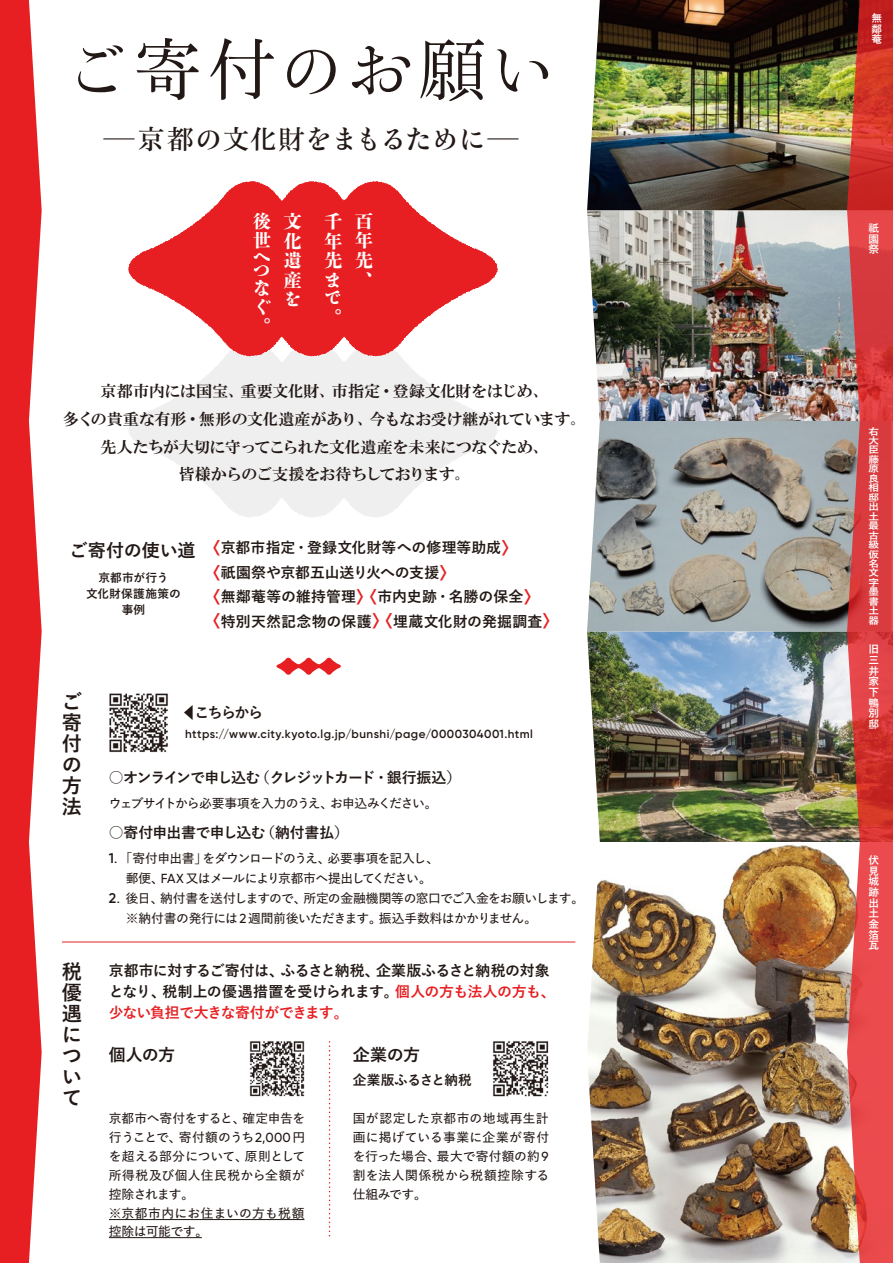
<style>
.page{position:relative;width:893px;height:1263px;background:#fff}
.page>*{position:absolute;margin:0;border:0;box-sizing:border-box;transform-origin:0 0}
.t1{font:500 68.1px "Rc PH Min S Kok";letter-spacing:.03em;color:#221815}
.t2{font:700 26.55px "Ro H Min Sink Std";color:#221815}
.t3{font:20.25px/21px "Yu Gothic Std B";color:#221815;text-align:justify}
.t4{font:800 18.3px/19.5px "DNP Shuei Shogo Min Std";color:#fff;text-align:justify}
.t5{font:800 18.3px/19.4px "Shuuei 5 Std";color:#fff}
.t6{font:18px "Yu Gothic Std B";color:#221815}
.t7{font:16.95px "Yu Gothic Std B";letter-spacing:-.03em;color:#221815}
.t8{font:15.9px/27.6px "Ro H Mincho Std XB";letter-spacing:-.015em;color:#221815;text-align:center}
.t9{font:14.85px/24.5px "Yu Gothic Std B";letter-spacing:.01em;color:#221815}
.t10{font:14.85px/21.3px "Yu Gothic Std B";letter-spacing:-.035em;color:#221815}
.t11{font:14.85px "Yu Gothic Std B";letter-spacing:-.08em;color:#221815}
.t12{font:14.85px "Yu Gothic Std B";letter-spacing:-.03em;color:#221815}
.t13{font:14.85px "Yu Gothic Std B";letter-spacing:-.01em;color:#221815}
.t14{font:13.65px "Yu Gothic Std B";letter-spacing:-.02em;color:#221815}
.t15{font:12.75px/19.2px "Yu Gothic Std D";letter-spacing:-.03em;color:#221815;text-align:justify}
.t16{font:12.75px/18.9px "Yu Gothic Std D";letter-spacing:-.005em;color:#221815}
.t17{font:12.75px/20.2px "Yu Gothic Std D";letter-spacing:-.07em;color:#221815}
.t18{font:12.75px "Yu Gothic Std D";letter-spacing:-.075em;color:#221815}
.t19{font:600 11.7px "Gilroy";letter-spacing:.04em;color:#221815}
.t20{font:11.7px/15.9px "Yu Gothic Std B";letter-spacing:.005em;color:#221815;text-align:center}
.t21{font:10.65px/10.6px "Yu Gothic Std B";color:#fff;text-align:justify}
.t22{font:9.45px/9.4px "Yu Gothic Std B";color:#fff;text-align:justify;scale:1.12 1}
.s1{font-size:18.6px}
.s2{font-family:"Tsuku Go Pro E";font-size:16.35px;color:#e71f22}
.s3{font-family:"Gilroy";font-weight:600;font-size:14.1px}
.s4{font-family:"Gilroy";font-weight:500;font-size:13.2px}
.s5{color:#e71f22}
</style>
<div class="page">
<img style="left:587px;top:631px;width:260px;height:632px">
<img style="left:587px;top:0;width:260px;height:421px">
<svg style="left:129px;top:356px;width:368px;height:161px;fill:#efefef"></svg>
<svg style="left:128px;top:181px;width:370px;height:175px;fill:#e71f22"></svg>
<svg style="left:276px;top:657px;width:65px;height:18px"></svg>
<img style="left:587px;top:421px;width:260px;height:210px">
<img style="left:249px;top:1041px;width:56px;height:56px">
<img style="left:493px;top:1041px;width:56px;height:56px">
<img style="left:109px;top:693px;width:59px;height:60px">
<hr style="left:109px;top:1219px;width:195px;height:1px;background:#221815">
<hr style="left:109px;top:1237px;width:93px;height:1px;background:#221815">
<hr style="left:62px;top:941px;width:513px;height:1px;background:#e71f22">
<svg style="left:329px;top:1042px;width:1px;height:195px"></svg>
<svg style="left:0;top:0;width:42px;height:1263px;background:#ea4245"></svg>
<img style="left:847px;top:0;width:46px;height:1263px">
<h1 class="t1" style="left:62px;top:35px;width:495px">ご寄付のお願い</h1>
<h2 class="t2" style="left:102px;top:123px;width:420px"><span class="s1">―</span>京都の文化財をまもるために<span class="s1">―</span></h2>
<h3 class="t4" style="left:253px;top:211px;width:19px">後世</h3>
<h3 class="t5" style="left:253px;top:249px;width:19px;line-height:13px">へつ</h3>
<h3 class="t5" style="left:253px;top:276px;width:19px;text-align:justify">なぐ。</h3>
<h3 class="t4" style="left:284px;top:211px;width:19px">文化遺産</h3>
<h3 class="t5" style="left:283px;top:287px;width:18px">を</h3>
<h3 class="t4" style="left:324px;top:211px;width:19px">千年先</h3>
<h3 class="t5" style="left:324px;top:269px;width:18px;line-height:17.5px">まで</h3>
<h3 class="t5" style="left:324px;top:306px;width:19px">。</h3>
<h3 class="t4" style="left:355px;top:210px;width:19px">百年先</h3>
<h3 class="t5" style="left:355px;top:269px;width:18px">、</h3>
<p class="t8" style="left:63px;top:377px;width:525px">京都市内には国宝、重要文化財、市指定・登録文化財をはじめ、<br>多くの貴重な有形・無形の文化遺産があり、今もなお受け継がれています。先人たちが大切に守ってこられた文化遺産を未来につなぐため、<br>皆様からのご支援をお待ちしております。</p>
<h3 class="t6" style="left:69px;top:536px;width:128px">ご寄付の使い道</h3>
<p class="t20" style="left:86px;top:569px;width:96px">京都市が行う<br>文化財保護施策の事例</p>
<p class="t9" style="left:204px;top:535px;width:356px"><span class="s2">〈</span>京都市指定・登録文化財等への修理等助成<span class="s2">〉<br>〈</span>祇園祭や京都五山送り火への支援<span class="s2">〉<br>〈</span>無鄰菴等の維持管理<span class="s2">〉〈</span>市内史跡・名勝の保全<span class="s2">〉〈</span>特別天然記念物の保護<span class="s2">〉〈</span>埋蔵文化財の発掘調査<span class="s2">〉</span></p>
<h3 class="t3" style="left:62px;top:691px;width:21px">ご寄付の方法</h3>
<h3 class="t3" style="left:62px;top:960px;width:21px">税優遇について</h3>
<p class="t13" style="left:195px;top:702px;width:70px">こちらから</p>
<p class="t19" style="left:185px;top:727px;width:349px">https://www.city.kyoto.lg.jp/bunshi/page/0000304001.html</p>
<p class="t11" style="left:109px;top:766px;width:354px">○オンラインで申し込む（クレジットカード・銀行振込）</p>
<p class="t18" style="left:109px;top:793px;width:330px">ウェブサイトから必要事項を入力のうえ、お申込みください。</p>
<p class="t12" style="left:109px;top:821px;width:242px">○寄付申出書で申し込む（納付書払）</p>
<p class="t17" style="left:126px;top:847px;width:315px;text-indent:-17px"><span class="s3">1</span><span class="s4">.</span> 「寄付申出書」をダウンロードのうえ、必要事項を記入し、郵便、<span class="s4">FAX</span> 又はメールにより京都市へ提出してください。</p>
<p class="t15" style="left:126px;top:888px;width:460px;line-height:20.2px;text-indent:-17px"><span class="s3">2</span><span class="s4">.</span> 後日、納付書を送付しますので、所定の金融機関等の窓口でご入金をお願いします。※納付書の発行には<span class="s4">2</span> 週間前後いただきます。振込手数料はかかりません。</p>
<p class="t10" style="left:109px;top:959px;width:448px">京都市に対するご寄付は、ふるさと納税、企業版ふるさと納税の対象となり、税制上の優遇措置を受けられます。<span class="s5">個人の方も法人の方も、少ない負担で大きな寄付ができます。</span></p>
<h3 class="t7" style="left:109px;top:1041px;width:68px">個人の方</h3>
<h3 class="t7" style="left:353px;top:1041px;width:86px">企業の方　</h3>
<p class="t14" style="left:353px;top:1070px;width:121px">企業版ふるさと納税</p>
<p class="t16" style="left:109px;top:1108px;width:198px">京都市へ寄付をすると、確定申告を行うことで、寄付額のうち<span class="s4">2,000</span>円を超える部分について、原則として所得税及び個人住民税から全額が控除されます。<br>※京都市内にお住まいの方も税額控除は可能です。</p>
<p class="t15" style="left:353px;top:1108px;width:198px">国が認定した京都市の地域再生計画に掲げている事業に企業が寄付を行った場合、最大で寄付額の約<span class="s4">9</span>割を法人関係税から税額控除する仕組みです。</p>
<p class="t21" style="left:871px;top:12px;width:12px">無鄰菴</p>
<p class="t21" style="left:869px;top:222px;width:12px">祇園祭</p>
<p class="t22" style="left:869px;top:426px;width:11px">右大臣藤原良相邸出土最古級仮名文字墨書土器</p>
<p class="t21" style="left:869px;top:644px;width:12px">旧三井家下鴨別邸</p>
<p class="t21" style="left:869px;top:854px;width:12px">伏見城跡出土金箔瓦</p>
</div>
